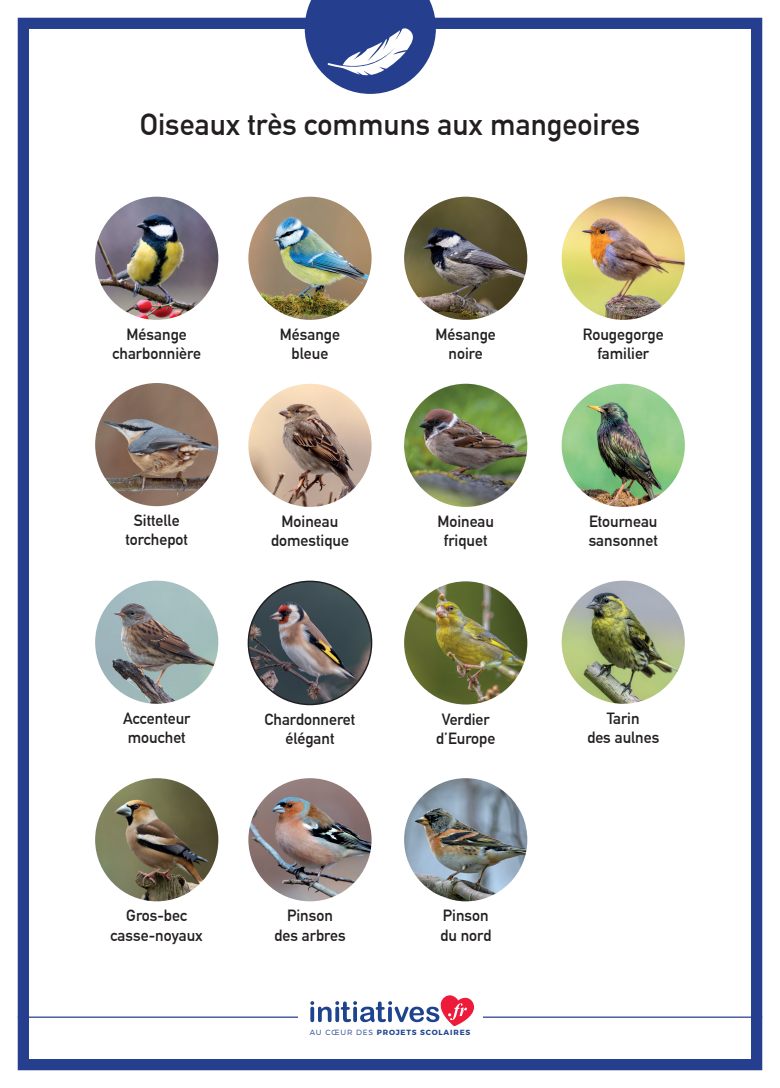
<style>
.page{position:relative;width:780px;height:1088px;background:#fff}
.page>*{position:absolute;margin:0;border:0;box-sizing:border-box;transform-origin:0 0}
.t1{font:700 30px "DIN Alternate";color:#231f20}
.t2{font:700 15.88px/19px "DIN Alternate";color:#231f20;text-align:center}
.t3{font:700 7.5px "Montserrat";letter-spacing:.11em;color:#1e448d}
.s1{font-weight:300}
</style>
<div class="page">
<img style="left:17px;top:17px;width:746px;height:1054px">
<svg style="left:305px;top:0;width:131px;height:94px"></svg>
<h1 class="t1" style="left:140px;top:101px;width:502px">Oiseaux très communs aux mangeoires</h1>
<p class="t2" style="left:112px;top:324px;width:90px">Mésange charbonnière</p>
<p class="t2" style="left:125px;top:510px;width:64px">Sittelle torchepot</p>
<p class="t2" style="left:280px;top:324px;width:62px">Mésange bleue</p>
<p class="t2" style="left:435px;top:324px;width:62px">Mésange noire</p>
<p class="t2" style="left:582px;top:324px;width:82px">Rougegorge familier</p>
<p class="t2" style="left:271px;top:511px;width:80px">Moineau domestique</p>
<p class="t2" style="left:437px;top:511px;width:58px">Moineau friquet</p>
<p class="t2" style="left:588px;top:511px;width:71px;text-align:left">Etourneau sansonnet</p>
<p class="t2" style="left:123px;top:708px;width:69px;text-align:left">Accenteur mouchet</p>
<p class="t2" style="left:264px;top:708px;width:92px">Chardonneret élégant</p>
<p class="t2" style="left:436px;top:708px;width:61px">Verdier d’Europe</p>
<p class="t2" style="left:111px;top:905px;width:94px">Gros-bec casse-noyaux</p>
<p class="t2" style="left:274px;top:905px;width:73px">Pinson des arbres</p>
<p class="t2" style="left:440px;top:905px;width:53px;text-align:left">Pinson du nord</p>
<p class="t3" style="left:310px;top:1027px;width:162px"><span class="s1">AU CŒUR DES</span> PROJETS SCOLAIRES</p>
<p class="t2" style="left:587px;top:708px;width:74px">Tarin<br>des aulnes</p>
</div>
